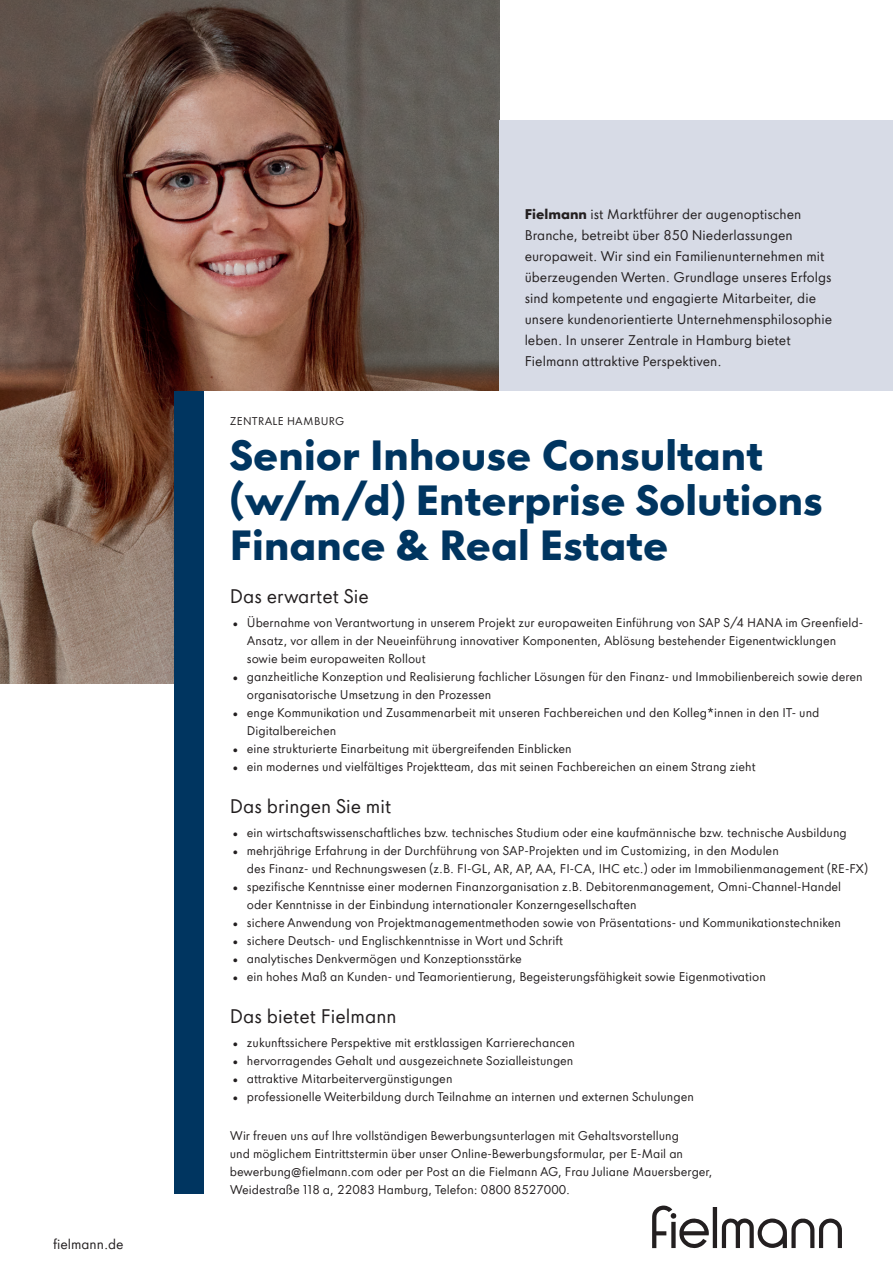
<style>
.page{position:relative;width:893px;height:1263px;background:#fff}
.page>*{position:absolute;margin:0;border:0;box-sizing:border-box;transform-origin:0 0}
.t1{font:700 45px/45px "Fielmann Sans";color:#003560}
.t2{font:21px "Fielmann Sans";color:#231f20}
.t3{font:15px/21px "Fielmann Sans";color:#231f20}
.t4{font:13.5px/18px "Fielmann Sans";color:#231f20}
.t5{font:12px "Fielmann Sans";letter-spacing:.02em;color:#231f20}
.s1{font-weight:700}
</style>
<div class="page">
<img style="left:0;top:0;width:499px;height:684px">
<div style="left:499px;top:120px;width:394px;height:273px;background:#d7dbe6"></div>
<div style="left:204px;top:391px;width:689px;height:612px;background:#fff"></div>
<div style="left:175px;top:391px;width:29px;height:803px;background:#003560"></div>
<hr style="left:713px;top:1207px;width:4px;height:41px;background:#231f20">
<svg style="left:722px;top:1218px;width:120px;height:30px"></svg>
<svg style="left:652px;top:1205px;width:57px;height:43px"></svg>
<p class="t3" style="left:53px;top:1234px;width:72px">fielmann.de</p>
<p class="t3" style="left:525px;top:203px;width:309px"><span class="s1">Fielmann</span> ist Marktführer der augenoptischen Branche, betreibt über 850 Niederlassungen europaweit. Wir sind ein Familienunternehmen mit überzeugenden Werten. Grundlage unseres Erfolgs sind kompetente und engagierte Mitarbeiter, die unsere kundenorientierte Unternehmensphilosophie leben. In unserer Zentrale in Hamburg bietet Fielmann attraktive Perspektiven.</p>
<p class="t5" style="left:230px;top:415px;width:116px">ZENTRALE HAMBURG</p>
<h1 class="t1" style="left:230px;top:432px;width:595px">Senior Inhouse Consultant (w/m/d) Enterprise Solutions<br>Finance &amp; Real Estate</h1>
<h2 class="t2" style="left:230px;top:584px;width:140px">Das erwartet Sie</h2>
<p class="t4" style="left:247px;top:613px;width:618px;text-indent:-14px">• Übernahme von Verantwortung in unserem Projekt zur europaweiten Einführung von SAP S/4 HANA im Greenfield-<br>Ansatz, vor allem in der Neueinführung innovativer Komponenten, Ablösung bestehender Eigenentwicklungen sowie beim europaweiten Rollout</p>
<p class="t4" style="left:247px;top:667px;width:617px;text-indent:-14px">• ganzheitliche Konzeption und Realisierung fachlicher Lösungen für den Finanz- und Immobilienbereich sowie deren organisatorische Umsetzung in den Prozessen</p>
<p class="t4" style="left:247px;top:703px;width:574px;text-indent:-14px">• enge Kommunikation und Zusammenarbeit mit unseren Fachbereichen und den Kolleg*innen in den IT- und<br>Digitalbereichen</p>
<p class="t4" style="left:233px;top:739px;width:340px">• eine strukturierte Einarbeitung mit übergreifenden Einblicken</p>
<p class="t4" style="left:233px;top:757px;width:524px">• ein modernes und vielfältiges Projektteam, das mit seinen Fachbereichen an einem Strang zieht</p>
<h2 class="t2" style="left:230px;top:794px;width:163px">Das bringen Sie mit</h2>
<p class="t4" style="left:233px;top:823px;width:615px">• ein wirtschaftswissenschaftliches bzw. technisches Studium oder eine kaufmännische bzw. technische Ausbildung</p>
<p class="t4" style="left:247px;top:841px;width:623px;text-indent:-14px">• mehrjährige Erfahrung in der Durchführung von SAP-Projekten und im Customizing, in den Modulen<br>des Finanz- und Rechnungswesen (z.B. FI-GL, AR, AP, AA, FI-CA, IHC etc.) oder im Immobilienmanagement (RE-FX)</p>
<p class="t4" style="left:247px;top:877px;width:596px;text-indent:-14px">• spezifische Kenntnisse einer modernen Finanzorganisation z.B. Debitorenmanagement, Omni-Channel-Handel oder Kenntnisse in der Einbindung internationaler Konzerngesellschaften</p>
<p class="t4" style="left:233px;top:913px;width:609px">• sichere Anwendung von Projektmanagementmethoden sowie von Präsentations- und Kommunikationstechniken</p>
<p class="t4" style="left:233px;top:931px;width:331px">• sichere Deutsch- und Englischkenntnisse in Wort und Schrift</p>
<p class="t4" style="left:233px;top:949px;width:290px">• analytisches Denkvermögen und Konzeptionsstärke</p>
<p class="t4" style="left:233px;top:967px;width:534px">• ein hohes Maß an Kunden- und Teamorientierung, Begeisterungsfähigkeit sowie Eigenmotivation</p>
<h2 class="t2" style="left:230px;top:1004px;width:168px">Das bietet Fielmann</h2>
<p class="t4" style="left:233px;top:1033px;width:343px">• zukunftssichere Perspektive mit erstklassigen Karrierechancen</p>
<p class="t4" style="left:233px;top:1051px;width:342px">• hervorragendes Gehalt und ausgezeichnete Sozialleistungen</p>
<p class="t4" style="left:233px;top:1069px;width:221px">• attraktive Mitarbeitervergünstigungen</p>
<p class="t4" style="left:233px;top:1087px;width:462px">• professionelle Weiterbildung durch Teilnahme an internen und externen Schulungen</p>
<p class="t4" style="left:230px;top:1126px;width:484px">Wir freuen uns auf Ihre vollständigen Bewerbungsunterlagen mit Gehaltsvorstellung<br>und möglichem Eintrittstermin über unser Online-Bewerbungsformular, per E-Mail an bewerbung@fielmann.com oder per Post an die Fielmann AG, Frau Juliane Mauersberger, Weidestraße 118 a, 22083 Hamburg, Telefon: 0800 8527000.</p>
</div>
